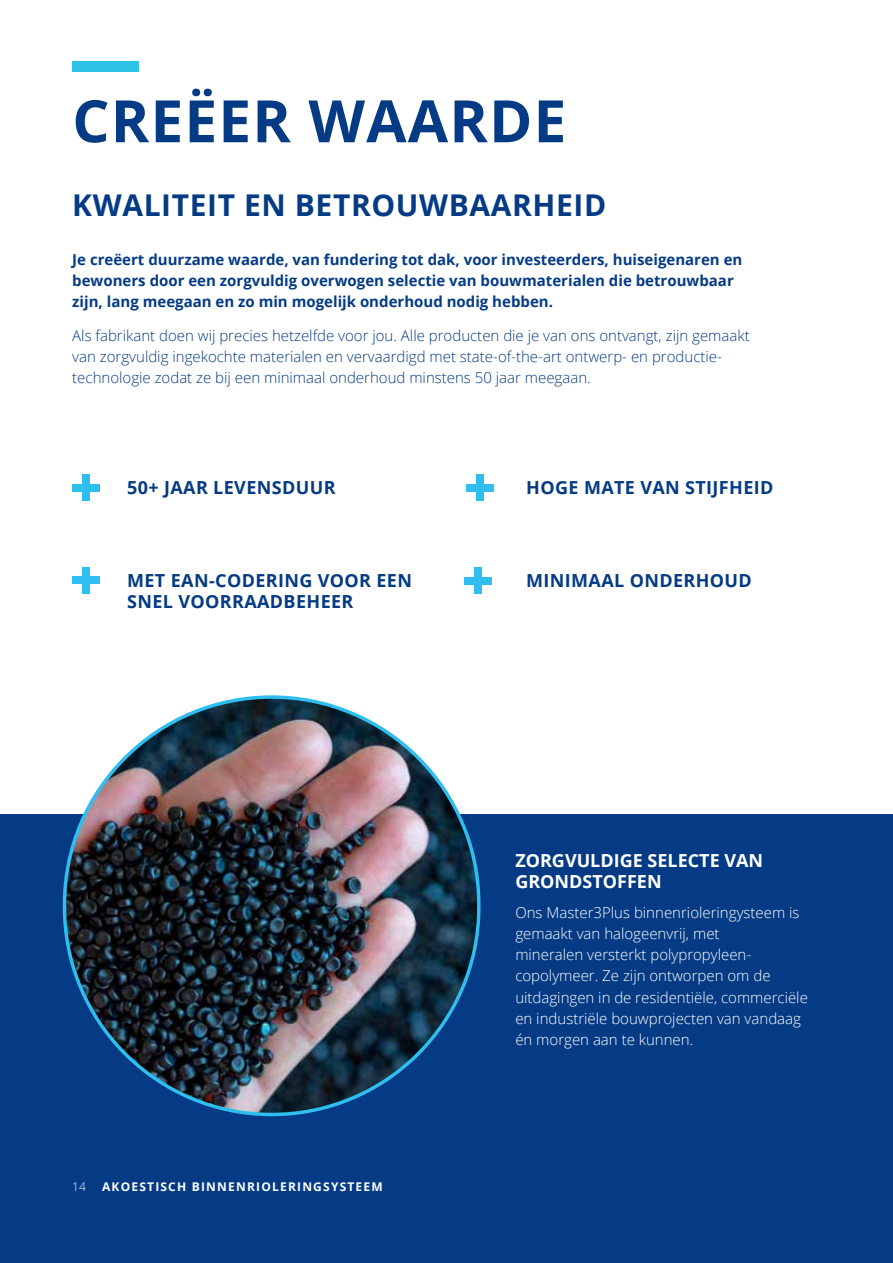
<style>
.page{position:relative;width:893px;height:1263px;background:#fff}
.page>*{position:absolute;margin:0;border:0;box-sizing:border-box;transform-origin:0 0}
.t1{font:700 58.5px "Open Sans";letter-spacing:.02em;color:#053b84}
.t2{font:700 30px "Open Sans";letter-spacing:.02em;color:#053b84}
.t3{font:700 18px "Open Sans";letter-spacing:.02em;color:#053b84}
.t4{font:700 18px/21px "Open Sans";color:#fff}
.t5{font:300 15px/21px "Open Sans";color:#053b84}
.t6{font:300 15px/21.3px "Open Sans";color:#fff}
.t7{font:700 15px/21px "Open Sans";color:#053b84}
.t8{font:700 12px "Open Sans";letter-spacing:.1em;color:#fff}
.t9{font:300 12px "Open Sans";color:#fff}
</style>
<div class="page">
<div style="left:0;top:814px;width:893px;height:449px;background:#053b84"></div>
<div style="left:72px;top:62px;width:67px;height:10px;background:#2ec3e7"></div>
<img style="left:65px;top:697px;width:414px;height:417px;border-radius:207px">
<div style="left:72px;top:484px;width:27px;height:7px;background:#2ebeef"></div>
<div style="left:82px;top:474px;width:7px;height:27px;background:#2ebeef"></div>
<div style="left:467px;top:484px;width:27px;height:7px;background:#2ebeef"></div>
<div style="left:477px;top:474px;width:7px;height:27px;background:#2ebeef"></div>
<div style="left:464px;top:577px;width:27px;height:7px;background:#2ebeef"></div>
<div style="left:474px;top:567px;width:7px;height:27px;background:#2ebeef"></div>
<div style="left:72px;top:576px;width:27px;height:8px;background:#2ebeef"></div>
<div style="left:82px;top:567px;width:7px;height:26px;background:#2ebeef"></div>
<h1 class="t1" style="left:72px;top:80px;width:495px">CREËER WAARDE</h1>
<h2 class="t2" style="left:72px;top:184px;width:535px">KWALITEIT EN BETROUWBAARHEID</h2>
<p class="t7" style="left:72px;top:249px;width:672px">Je creëert duurzame waarde, van fundering tot dak, voor investeerders, huiseigenaren en bewoners door een zorgvuldig overwogen selectie van bouwmaterialen die betrouwbaar zijn, lang meegaan en zo min mogelijk onderhoud nodig hebben.</p>
<p class="t5" style="left:72px;top:324px;width:679px">Als fabrikant doen wij precies hetzelfde voor jou. Alle producten die je van ons ontvangt, zijn gemaakt van zorgvuldig ingekochte materialen en vervaardigd met state-of-the-art ontwerp- en productie&shy;technologie zodat ze bij een minimaal onderhoud minstens 50 jaar meegaan.</p>
<p class="t3" style="left:127px;top:475px;width:210px">50+ JAAR LEVENSDUUR</p>
<p class="t3" style="left:526px;top:475px;width:249px">HOGE MATE VAN STIJFHEID</p>
<p class="t3" style="left:127px;top:568px;width:286px">MET EAN-CODERING VOOR EEN</p>
<p class="t3" style="left:526px;top:568px;width:227px">MINIMAAL ONDERHOUD</p>
<p class="t3" style="left:127px;top:589px;width:228px">SNEL VOORRAADBEHEER</p>
<p class="t4" style="left:515px;top:849px;width:249px">ZORGVULDIGE SELECTE VAN<br>GRONDSTOFFEN</p>
<p class="t9" style="left:72px;top:1178px;width:15px">14</p>
<p class="t8" style="left:102px;top:1178px;width:282px">AKOESTISCH BINNENRIOLERINGSYSTEEM</p>
<p class="t6" style="left:515px;top:901px;width:294px">Ons Master3Plus binnenrioleringysteem is gemaakt van halogeenvrij, met<br>mineralen versterkt polypropyleen&shy;copolymeer. Ze zijn ontworpen om de uitdagingen in de residentiële, commerciële en industriële bouwprojecten van vandaag én morgen aan te kunnen.</p>
</div>
